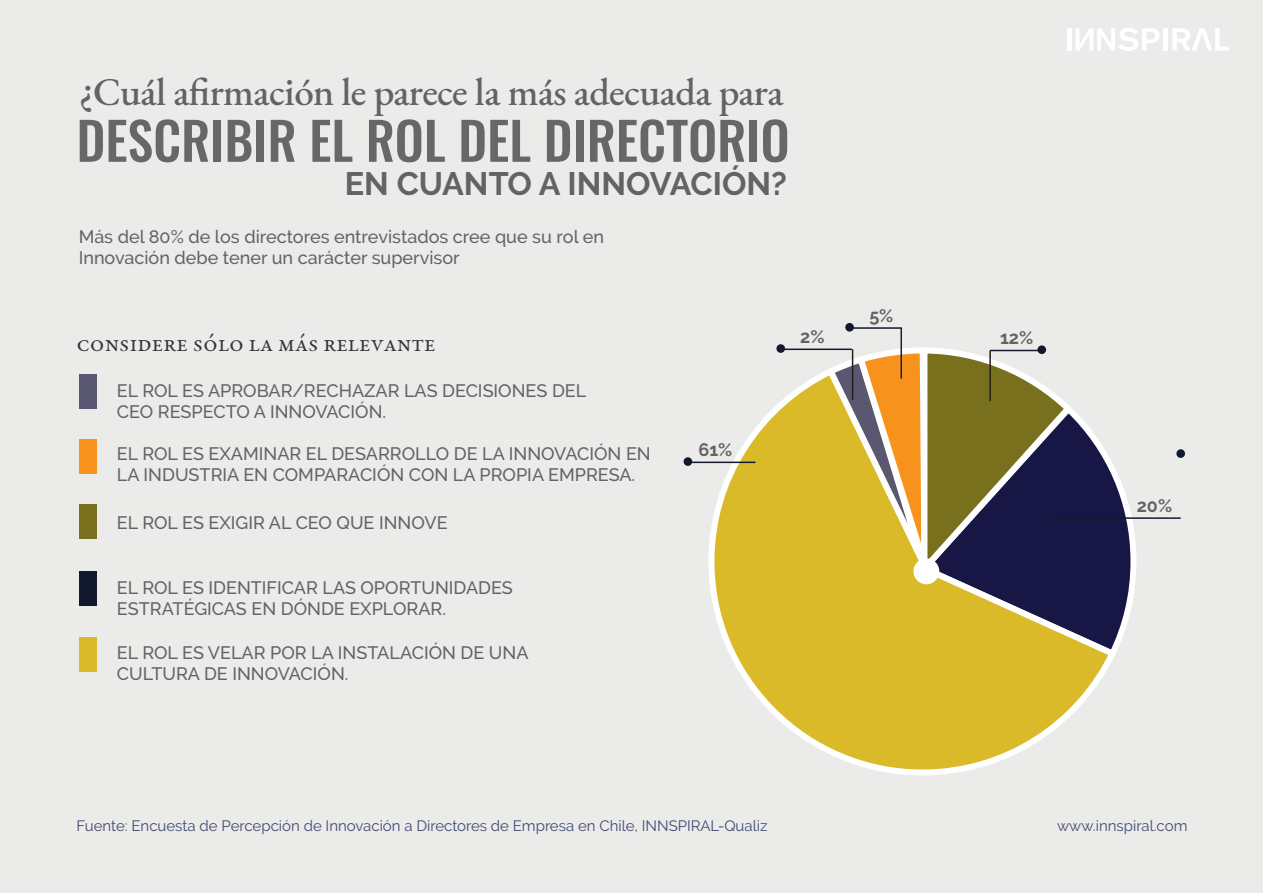
<style>
.page{position:relative;width:1263px;height:893px;background:#ebebea}
.page>*{position:absolute;margin:0;border:0;box-sizing:border-box;transform-origin:0 0}
.t1{font:500 51.75px "Oswald";color:#676767}
.t2{font:500 39.15px "EB Garamond";letter-spacing:-.015em;color:#626362}
.t3{font:700 32.4px "Raleway";color:#626362}
.t4{font:24px "EB Garamond";color:#363536}
.t5{font:500 18px/21px "Raleway";color:#626362}
.t6{font:700 18px "Raleway";color:#626362}
.t7{font:15px "Raleway";color:#434a72}
</style>
<div class="page">
<div style="left:1067px;top:28px;width:5px;height:22px;background:#fff"></div>
<svg style="left:1076px;top:28px;width:83px;height:23px"></svg>
<hr style="left:1163px;top:28px;width:4px;height:22px;background:#fff">
<svg style="left:1173px;top:28px;width:56px;height:22px"></svg>
<div style="left:79px;top:504px;width:17px;height:35px;background:#78701c"></div>
<div style="left:79px;top:571px;width:17px;height:35px;background:#12192e"></div>
<div style="left:79px;top:375px;width:17px;height:34px;background:#5a5870"></div>
<div style="left:79px;top:637px;width:17px;height:35px;background:#dbba2a"></div>
<div style="left:79px;top:439px;width:17px;height:35px;background:#f7931d"></div>
<svg style="left:1120px;top:480px;width:16px;height:163px"></svg>
<svg style="left:705px;top:372px;width:415px;height:403px"></svg>
<svg style="left:823px;top:348px;width:95px;height:285px;background:#dab449"></svg>
<svg style="left:918px;top:347px;width:158px;height:295px;background:#787051"></svg>
<div style="left:913px;top:558px;width:26px;height:26px;background:#fff;border-radius:50%"></div>
<hr style="left:687px;top:462px;width:68px;height:1px;background:#12192e">
<div style="left:683px;top:457px;width:9px;height:9px;background:#12192e;border-radius:50%"></div>
<hr style="left:850px;top:327px;width:52px;height:2px;background:#12192e">
<hr style="left:781px;top:349px;width:71px;height:1px;background:#12192e">
<div style="left:845px;top:323px;width:9px;height:9px;background:#12192e;border-radius:50%"></div>
<div style="left:776px;top:344px;width:9px;height:9px;background:#12192e;border-radius:50%"></div>
<hr style="left:900px;top:328px;width:2px;height:51px;background:#231f20">
<hr style="left:852px;top:349px;width:1px;height:51px;background:#231f20">
<hr style="left:990px;top:350px;width:52px;height:1px;background:#12192e">
<div style="left:1037px;top:345px;width:9px;height:9px;background:#12192e;border-radius:50%"></div>
<hr style="left:989px;top:350px;width:2px;height:51px;background:#231f20">
<hr style="left:1054px;top:517px;width:127px;height:2px;background:#12192e">
<div style="left:1176px;top:449px;width:9px;height:9px;background:#12192e;border-radius:50%"></div>
<p class="t2" style="left:79px;top:66px;width:706px">¿Cuál afirmación le parece la más adecuada para</p>
<p class="t1" style="left:77px;top:114px;width:715px">DESCRIBIR EL ROL DEL DIRECTORIO</p>
<p class="t3" style="left:345px;top:165px;width:444px">EN CUANTO A INNOVACIÓN?</p>
<p class="t5" style="left:79px;top:226px;width:527px">Más del 80% de los directores entrevistados cree que su rol en<br>Innovación debe tener un carácter supervisor</p>
<p class="t4" style="left:77px;top:327px;width:361px">Considere sólo la más relevante</p>
<p class="t5" style="left:117px;top:381px;width:471px">EL ROL ES APROBAR/RECHAZAR LAS DECISIONES DEL<br>CEO RESPECTO A INNOVACIÓN.</p>
<p class="t5" style="left:117px;top:443px;width:535px">EL ROL ES EXAMINAR EL DESARROLLO DE LA INNOVACIÓN EN<br>LA INDUSTRIA EN COMPARACIÓN CON LA PROPIA EMPRESA.</p>
<p class="t5" style="left:117px;top:512px;width:332px">EL ROL ES EXIGIR AL CEO QUE INNOVE</p>
<p class="t6" style="left:698px;top:439px;width:35px">61%</p>
<p class="t6" style="left:869px;top:305px;width:26px">5%</p>
<p class="t6" style="left:800px;top:326px;width:26px">2%</p>
<p class="t6" style="left:1000px;top:328px;width:35px">12%</p>
<p class="t5" style="left:117px;top:577px;width:397px">EL ROL ES IDENTIFICAR LAS OPORTUNIDADES<br>ESTRATÉGICAS EN DÓNDE EXPLORAR.</p>
<p class="t5" style="left:117px;top:642px;width:413px">EL ROL ES VELAR POR LA INSTALACIÓN DE UNA<br>CULTURA DE INNOVACIÓN.</p>
<p class="t6" style="left:1137px;top:495px;width:37px">20%</p>
<p class="t7" style="left:77px;top:816px;width:692px">Fuente: Encuesta de Percepción de Innovación a Directores de Empresa en Chile, INNSPIRAL-Qualiz</p>
<p class="t7" style="left:1057px;top:816px;width:132px">www.innspiral.com</p>
</div>
